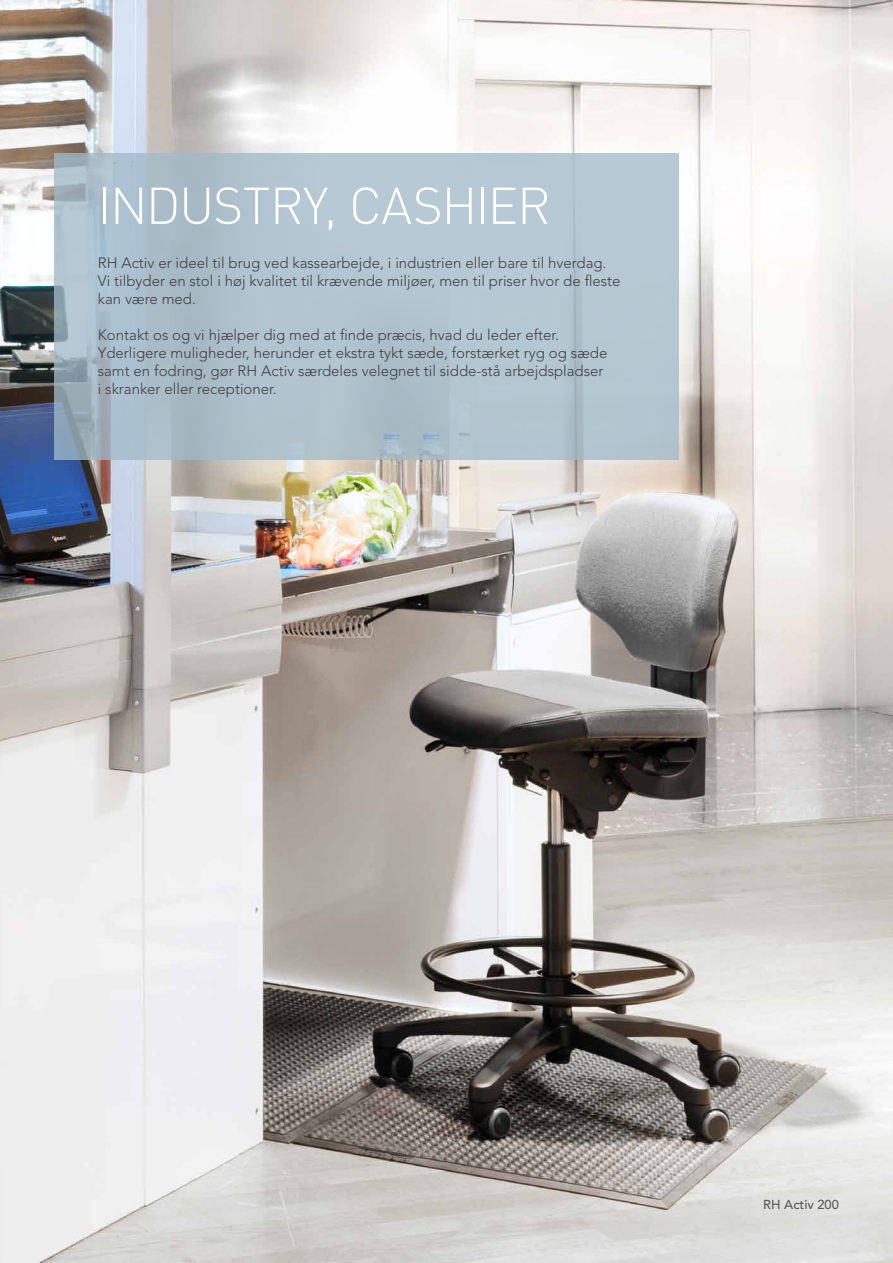
<style>
.page{position:relative;width:893px;height:1263px;background:#fff}
.page>*{position:absolute;margin:0;border:0;box-sizing:border-box;transform-origin:0 0}
.t1{font:300 51px "DIN";letter-spacing:-.02em;color:#fff}
.t2{font:300 15px/18px "Avenir LT Std";color:#414042}
.t3{font:500 12.9px "Avenir LT Std";color:#58595b}
</style>
<div class="page">
<img style="left:0;top:0;width:893px;height:1263px">
<svg style="left:54px;top:153px;width:624px;height:306px;background:#afc2ce"></svg>
<h1 class="t1" style="left:98px;top:174px;width:454px">INDUSTRY, CASHIER</h1>
<p class="t2" style="left:98px;top:254px;width:524px">RH Activ er ideel til brug ved kassearbejde, i industrien eller bare til hverdag.<br>Vi tilbyder en stol i høj kvalitet til krævende miljøer, men til priser hvor de fleste kan være med.</p>
<p class="t2" style="left:98px;top:326px;width:511px">Kontakt os og vi hjælper dig med at finde præcis, hvad du leder efter.<br>Yderligere muligheder, herunder et ekstra tykt sæde, forstærket ryg og sæde samt en fodring, gør RH Activ særdeles velegnet til sidde-stå arbejdspladser i skranker eller receptioner.</p>
<p class="t3" style="left:763px;top:1197px;width:77px">RH Activ 200</p>
</div>
